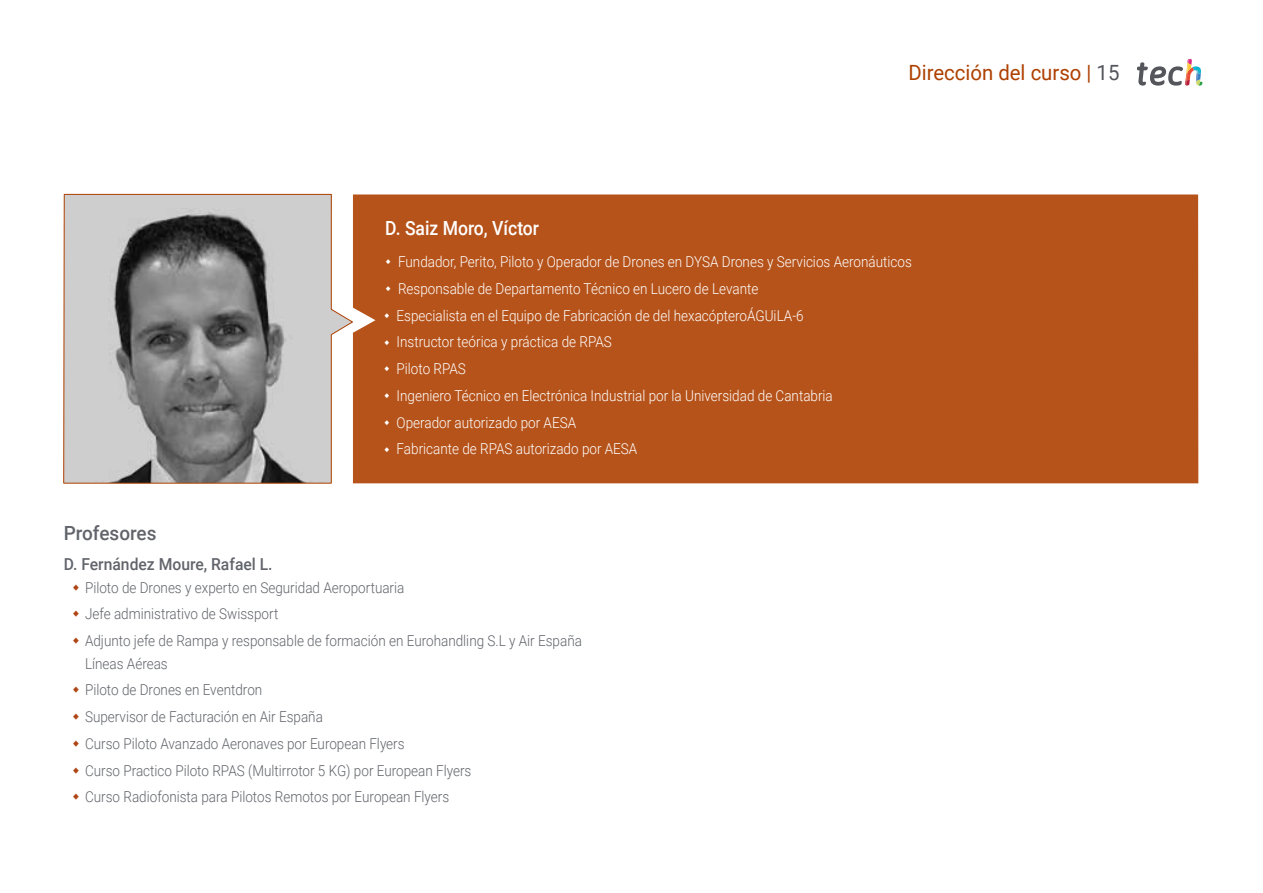
<style>
.page{position:relative;width:1263px;height:893px;background:#fff}
.page>*{position:absolute;margin:0;border:0;box-sizing:border-box;transform-origin:0 0}
.t1{font:21px "Roboto";color:#ae4000}
.t2{font:500 19.5px "Roboto";color:#fff;scale:.9 1}
.t3{font:500 19.5px "Roboto";color:#61646a}
.t4{font:500 16.5px "Roboto";color:#61646a;scale:.95 1}
.t5{font:300 15px/26.7px "Roboto";color:#61646a;scale:.9 1}
.t6{font:300 15px/26.7px "Roboto";color:#fff;scale:.9 1}
.s1{color:#52555b}
</style>
<div class="page">
<svg style="left:1137px;top:59px;width:65px;height:27px"></svg>
<div style="left:353px;top:194px;width:845px;height:289px;background:#b6531a"></div>
<svg style="left:63px;top:194px;width:290px;height:290px;background:#a5a3a2"></svg>
<svg style="left:386px;top:259px;width:5px;height:5px"></svg>
<svg style="left:386px;top:286px;width:5px;height:5px"></svg>
<svg style="left:385px;top:313px;width:4px;height:5px"></svg>
<svg style="left:385px;top:340px;width:4px;height:5px"></svg>
<svg style="left:385px;top:366px;width:4px;height:5px"></svg>
<svg style="left:385px;top:393px;width:4px;height:5px"></svg>
<svg style="left:385px;top:420px;width:4px;height:5px"></svg>
<svg style="left:385px;top:447px;width:4px;height:5px"></svg>
<h1 class="t1" style="left:908px;top:57px;width:213px">Dirección del curso | <span class="s1">15</span></h1>
<h2 class="t3" style="left:64px;top:520px;width:94px">Profesores</h2>
<h2 class="t2" style="left:385px;top:215px;width:172px">D. Saiz Moro, Víctor</h2>
<p class="t6" style="left:397px;top:248px;width:574px">Fundador, Perito, Piloto y Operador de Drones en DYSA Drones y Servicios Aeronáuticos Responsable de Departamento Técnico en Lucero de Levante<br>Especialista en el Equipo de Fabricación de del hexacópteroÁGUiLA-6<br>Instructor teórica y práctica de RPAS<br>Piloto RPAS<br>Ingeniero Técnico en Electrónica Industrial por la Universidad de Cantabria<br>Operador autorizado por AESA<br>Fabricante de RPAS autorizado por AESA</p>
<p class="t4" style="left:64px;top:553px;width:221px">D. Fernández Moure, Rafael L.</p>
<p class="t5" style="left:85px;top:573px;width:554px">Piloto de Drones y experto en Seguridad Aeroportuaria<br>Jefe administrativo de Swissport<br>Adjunto jefe de Rampa y responsable de formación en Eurohandling S.L y Air España</p>
<p class="t5" style="left:85px;top:649px;width:431px">Líneas Aéreas<br>Piloto de Drones en Eventdron<br>Supervisor de Facturación en Air España<br>Curso Piloto Avanzado Aeronaves por European Flyers<br>Curso Practico Piloto RPAS (Multirrotor 5 KG) por European Flyers Curso Radiofonista para Pilotos Remotos por European Flyers</p>
</div>
